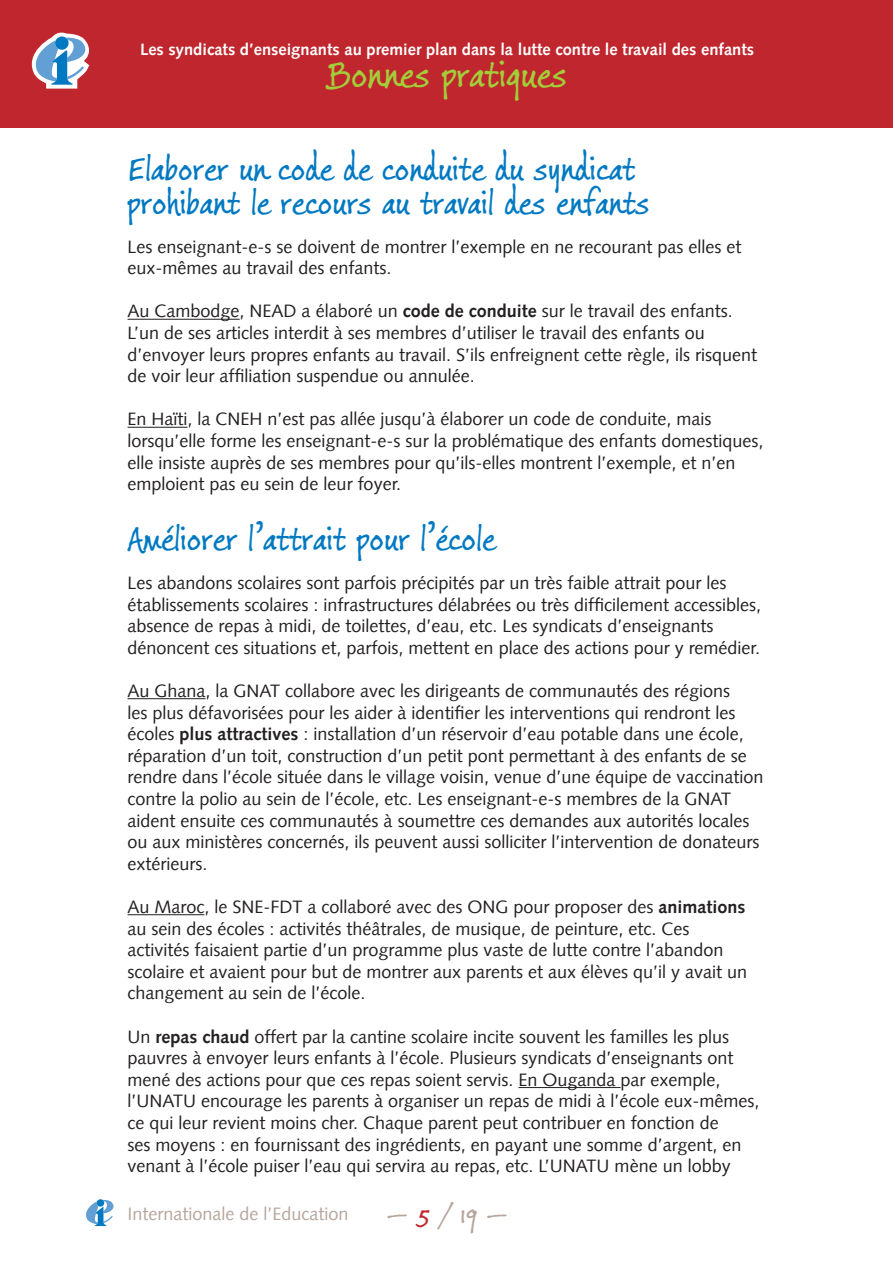
<style>
.page{position:relative;width:893px;height:1263px;background:#fff}
.page>*{position:absolute;margin:0;border:0;box-sizing:border-box;transform-origin:0 0}
.t1{font:40.5px "Jimmy Crack Corn Pro";color:#a3cd39}
.Header_2{font:36px/34.5px "Jimmy Crack Corn Pro";color:#0079c2}
.t2{font:30px "Jimmy Crack Corn Pro";color:#b6a69c}
.Text{font:18px/21.6px "Syntax LT";color:#231f20}
.t3{font:18px "Syntax LT";color:#b6a69c}
.t4{font:700 16.5px "Syntax LT";color:#fff}
.s1{font-weight:700}
.s2{color:#c0262d}
</style>
<div class="page">
<div style="left:0;top:0;width:893px;height:128px;background:#c0262d"></div>
<svg style="left:31px;top:32px;width:59px;height:57px"></svg>
<svg style="left:86px;top:1199px;width:28px;height:27px"></svg>
<hr style="left:128px;top:319px;width:112px;height:1px;background:#231f20">
<hr style="left:128px;top:427px;width:60px;height:1px;background:#231f20">
<hr style="left:128px;top:698px;width:78px;height:1px;background:#231f20">
<hr style="left:128px;top:914px;width:76px;height:1px;background:#231f20">
<hr style="left:518px;top:1087px;width:103px;height:1px;background:#231f20">
<p class="t4" style="left:140px;top:40px;width:616px">Les syndicats d’enseignants au premier plan dans la lutte contre le travail des enfants</p>
<h1 class="t1" style="left:327px;top:46px;width:241px">Bonnes pratiques</h1>
<p class="Header_2" style="left:128px;top:152px;width:524px">Elaborer un code de conduite du syndicat prohibant le recours au travail des enfants</p>
<p class="Text" style="left:128px;top:236px;width:615px">Les enseignant-e-s se doivent de montrer l’exemple en ne recourant pas elles et eux-mêmes au travail des enfants.</p>
<p class="Text" style="left:128px;top:300px;width:631px">Au Cambodge, NEAD a élaboré un <span class="s1">code de conduite</span> sur le travail des enfants.<br>L’un de ses articles interdit à ses membres d’utiliser le travail des enfants ou d’envoyer leurs propres enfants au travail. S’ils enfreignent cette règle, ils risquent de voir leur affiliation suspendue ou annulée.</p>
<p class="Text" style="left:128px;top:408px;width:637px">En Haïti, la CNEH n’est pas allée jusqu’à élaborer un code de conduite, mais lorsqu’elle forme les enseignant-e-s sur la problématique des enfants domestiques, elle insiste auprès de ses membres pour qu’ils-elles montrent l’exemple, et n’en emploient pas eu sein de leur foyer.</p>
<p class="Header_2" style="left:128px;top:523px;width:369px">Améliorer l’attrait pour l’école</p>
<p class="Text" style="left:128px;top:572px;width:635px">Les abandons scolaires sont parfois précipités par un très faible attrait pour les établissements scolaires : infrastructures délabrées ou très difficilement accessibles, absence de repas à midi, de toilettes, d’eau, etc. Les syndicats d’enseignants dénoncent ces situations et, parfois, mettent en place des actions pour y remédier.</p>
<p class="Text" style="left:128px;top:680px;width:637px">Au Ghana, la GNAT collabore avec les dirigeants de communautés des régions<br>les plus défavorisées pour les aider à identifier les interventions qui rendront les écoles <span class="s1">plus attractives</span> : installation d’un réservoir d’eau potable dans une école, réparation d’un toit, construction d’un petit pont permettant à des enfants de se rendre dans l’école située dans le village voisin, venue d’une équipe de vaccination contre la polio au sein de l’école, etc. Les enseignant-e-s membres de la GNAT aident ensuite ces communautés à soumettre ces demandes aux autorités locales ou aux ministères concernés, ils peuvent aussi solliciter l’intervention de donateurs extérieurs.</p>
<p class="Text" style="left:128px;top:896px;width:621px">Au Maroc, le SNE-FDT a collaboré avec des ONG pour proposer des <span class="s1">animations </span>au sein des écoles : activités théâtrales, de musique, de peinture, etc. Ces activités faisaient partie d’un programme plus vaste de lutte contre l’abandon scolaire et avaient pour but de montrer aux parents et aux élèves qu’il y avait un changement au sein de l’école.</p>
<p class="Text" style="left:128px;top:1025px;width:634px">Un <span class="s1">repas chaud</span> offert par la cantine scolaire incite souvent les familles les plus pauvres à envoyer leurs enfants à l’école. Plusieurs syndicats d’enseignants ont mené des actions pour que ces repas soient servis. En Ouganda par exemple, l’UNATU encourage les parents à organiser un repas de midi à l’école eux-mêmes, ce qui leur revient moins cher. Chaque parent peut contribuer en fonction de<br>ses moyens : en fournissant des ingrédients, en payant une somme d’argent, en venant à l’école puiser l’eau qui servira au repas, etc. L’UNATU mène un lobby</p>
<p class="t3" style="left:128px;top:1203px;width:223px">Internationale de l’Education</p>
<h3 class="t2" style="left:387px;top:1193px;width:122px">— <span class="s2">5</span> / 19 ―</h3>
</div>
